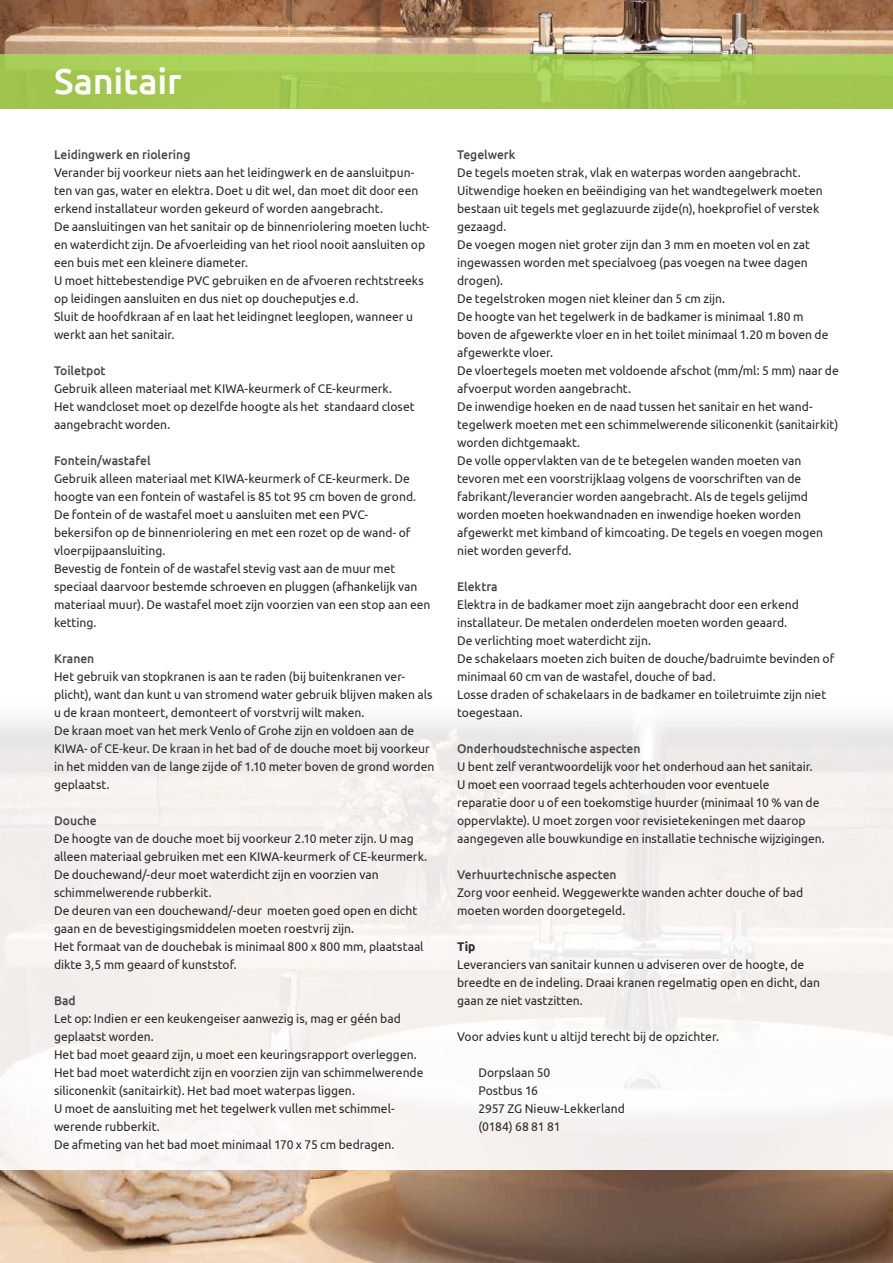
<style>
.page{position:relative;width:893px;height:1263px;background:#fff}
.page>*{position:absolute;margin:0;border:0;box-sizing:border-box;transform-origin:0 0}
.t1{font:500 36px "Ubuntu";letter-spacing:-.01em;color:#fff}
.t2{font:12.6px/18px "Ubuntu";color:#2a2a2a;scale:.96 1}
.t3{font:500 12.6px "Ubuntu";color:#4a4747;scale:.96 1}
.t4{font:700 12.6px "Ubuntu";color:#2a2a2a;scale:.96 1}
</style>
<div class="page">
<img style="left:0;top:720px;width:893px;height:543px">
<img style="left:0;top:0;width:893px;height:54px">
<svg style="left:0;top:54px;width:893px;height:54px;fill:#a5c94f"></svg>
<h1 class="t1" style="left:54px;top:59px;width:129px">Sanitair</h1>
<p class="t3" style="left:54px;top:146px;width:144px">Leidingwerk en riolering</p>
<p class="t2" style="left:54px;top:163px;width:393px">Verander bij voorkeur niets aan het leidingwerk en de aansluitpun&shy;ten van gas, water en elektra. Doet u dit wel, dan moet dit door een erkend installateur worden gekeurd of worden aangebracht.<br>De aansluitingen van het sanitair op de binnenriolering moeten lucht&shy;en waterdicht zijn. De afvoerleiding van het riool nooit aansluiten op een buis met een kleinere diameter.<br>U moet hittebestendige PVC gebruiken en de afvoeren rechtstreeks op leidingen aansluiten en dus niet op doucheputjes e.d.<br>Sluit de hoofdkraan af en laat het leidingnet leeglopen, wanneer u werkt aan het sanitair.</p>
<p class="t3" style="left:54px;top:362px;width:55px">Toiletpot</p>
<p class="t2" style="left:54px;top:379px;width:377px">Gebruik alleen materiaal met KIWA-keurmerk of CE-keurmerk.<br>Het wandcloset moet op dezelfde hoogte als het standaard closet aangebracht worden.</p>
<p class="t3" style="left:54px;top:452px;width:102px">Fontein/wastafel</p>
<p class="t2" style="left:54px;top:469px;width:394px">Gebruik alleen materiaal met KIWA-keurmerk of CE-keurmerk. De hoogte van een fontein of wastafel is 85 tot 95 cm boven de grond.<br>De fontein of de wastafel moet u aansluiten met een PVC-<br>bekersifon op de binnenriolering en met een rozet op de wand- of vloerpijpaansluiting.<br>Bevestig de fontein of de wastafel stevig vast aan de muur met speciaal daarvoor bestemde schroeven en pluggen (afhankelijk van materiaal muur). De wastafel moet zijn voorzien van een stop aan een ketting.</p>
<p class="t3" style="left:54px;top:650px;width:44px">Kranen</p>
<p class="t2" style="left:54px;top:667px;width:398px">Het gebruik van stopkranen is aan te raden (bij buitenkranen ver&shy;plicht), want dan kunt u van stromend water gebruik blijven maken als u de kraan monteert, demonteert of vorstvrij wilt maken.<br>De kraan moet van het merk Venlo of Grohe zijn en voldoen aan de KIWA- of CE-keur. De kraan in het bad of de douche moet bij voorkeur in het midden van de lange zijde of 1.10 meter boven de grond worden geplaatst.</p>
<p class="t3" style="left:54px;top:812px;width:46px">Douche</p>
<p class="t2" style="left:54px;top:829px;width:390px">De hoogte van de douche moet bij voorkeur 2.10 meter zijn. U mag alleen materiaal gebruiken met een KIWA-keurmerk of CE-keurmerk.<br>De douchewand/-deur moet waterdicht zijn en voorzien van schimmelwerende rubberkit.<br>De deuren van een douchewand/-deur moeten goed open en dicht gaan en de bevestigingsmiddelen moeten roestvrij zijn.<br>Het formaat van de douchebak is minimaal 800 x 800 mm, plaatstaal dikte 3,5 mm geaard of kunststof.</p>
<p class="t3" style="left:54px;top:992px;width:24px">Bad</p>
<p class="t2" style="left:54px;top:1009px;width:386px">Let op: Indien er een keukengeiser aanwezig is, mag er géén bad geplaatst worden.<br>Het bad moet geaard zijn, u moet een keuringsrapport overleggen.<br>Het bad moet waterdicht zijn en voorzien zijn van schimmelwerende siliconenkit (sanitairkit). Het bad moet waterpas liggen.<br>U moet de aansluiting met het tegelwerk vullen met schimmel&shy;werende rubberkit.<br>De afmeting van het bad moet minimaal 170 x 75 cm bedragen.</p>
<p class="t3" style="left:457px;top:146px;width:62px">Tegelwerk</p>
<p class="t2" style="left:457px;top:163px;width:399px">De tegels moeten strak, vlak en waterpas worden aangebracht.<br>Uitwendige hoeken en beëindiging van het wandtegelwerk moeten bestaan uit tegels met geglazuurde zijde(n), hoekprofiel of verstek gezaagd.<br>De voegen mogen niet groter zijn dan 3 mm en moeten vol en zat ingewassen worden met specialvoeg (pas voegen na twee dagen drogen).<br>De tegelstroken mogen niet kleiner dan 5 cm zijn.<br>De hoogte van het tegelwerk in de badkamer is minimaal 1.80 m boven de afgewerkte vloer en in het toilet minimaal 1.20 m boven de afgewerkte vloer.<br>De vloertegels moeten met voldoende afschot (mm/ml: 5 mm) naar de afvoerput worden aangebracht.<br>De inwendige hoeken en de naad tussen het sanitair en het wand&shy;tegelwerk moeten met een schimmelwerende siliconenkit (sanitairkit) worden dichtgemaakt.<br>De volle oppervlakten van de te betegelen wanden moeten van tevoren met een voorstrijklaag volgens de voorschriften van de fabrikant/leverancier worden aangebracht. Als de tegels gelijmd worden moeten hoekwandnaden en inwendige hoeken worden afgewerkt met kimband of kimcoating. De tegels en voegen mogen niet worden geverfd.</p>
<p class="t3" style="left:457px;top:579px;width:44px">Elektra</p>
<p class="t2" style="left:457px;top:595px;width:394px">Elektra in de badkamer moet zijn aangebracht door een erkend installateur. De metalen onderdelen moeten worden geaard.<br>De verlichting moet waterdicht zijn.<br>De schakelaars moeten zich buiten de douche/badruimte bevinden of minimaal 60 cm van de wastafel, douche of bad.<br>Losse draden of schakelaars in de badkamer en toiletruimte zijn niet toegestaan.</p>
<p class="t3" style="left:457px;top:741px;width:193px">Onderhoudstechnische aspecten</p>
<p class="t2" style="left:457px;top:757px;width:385px">U bent zelf verantwoordelijk voor het onderhoud aan het sanitair.<br>U moet een voorraad tegels achterhouden voor eventuele<br>reparatie door u of een toekomstige huurder (minimaal 10 % van de oppervlakte). U moet zorgen voor revisietekeningen met daarop aangegeven alle bouwkundige en installatie technische wijzigingen.</p>
<p class="t3" style="left:457px;top:867px;width:168px">Verhuurtechnische aspecten</p>
<p class="t2" style="left:457px;top:883px;width:362px">Zorg voor eenheid. Weggewerkte wanden achter douche of bad moeten worden doorgetegeld.</p>
<p class="t4" style="left:457px;top:939px;width:21px">Tip</p>
<p class="t2" style="left:457px;top:955px;width:380px">Leveranciers van sanitair kunnen u adviseren over de hoogte, de breedte en de indeling. Draai kranen regelmatig open en dicht, dan gaan ze niet vastzitten.</p>
<p class="t2" style="left:457px;top:1027px;width:274px">Voor advies kunt u altijd terecht bij de opzichter.</p>
<p class="t2" style="left:478px;top:1063px;width:154px">Dorpslaan 50<br>Postbus 16<br>2957 ZG Nieuw-Lekkerland (0184) 68 81 81</p>
</div>
